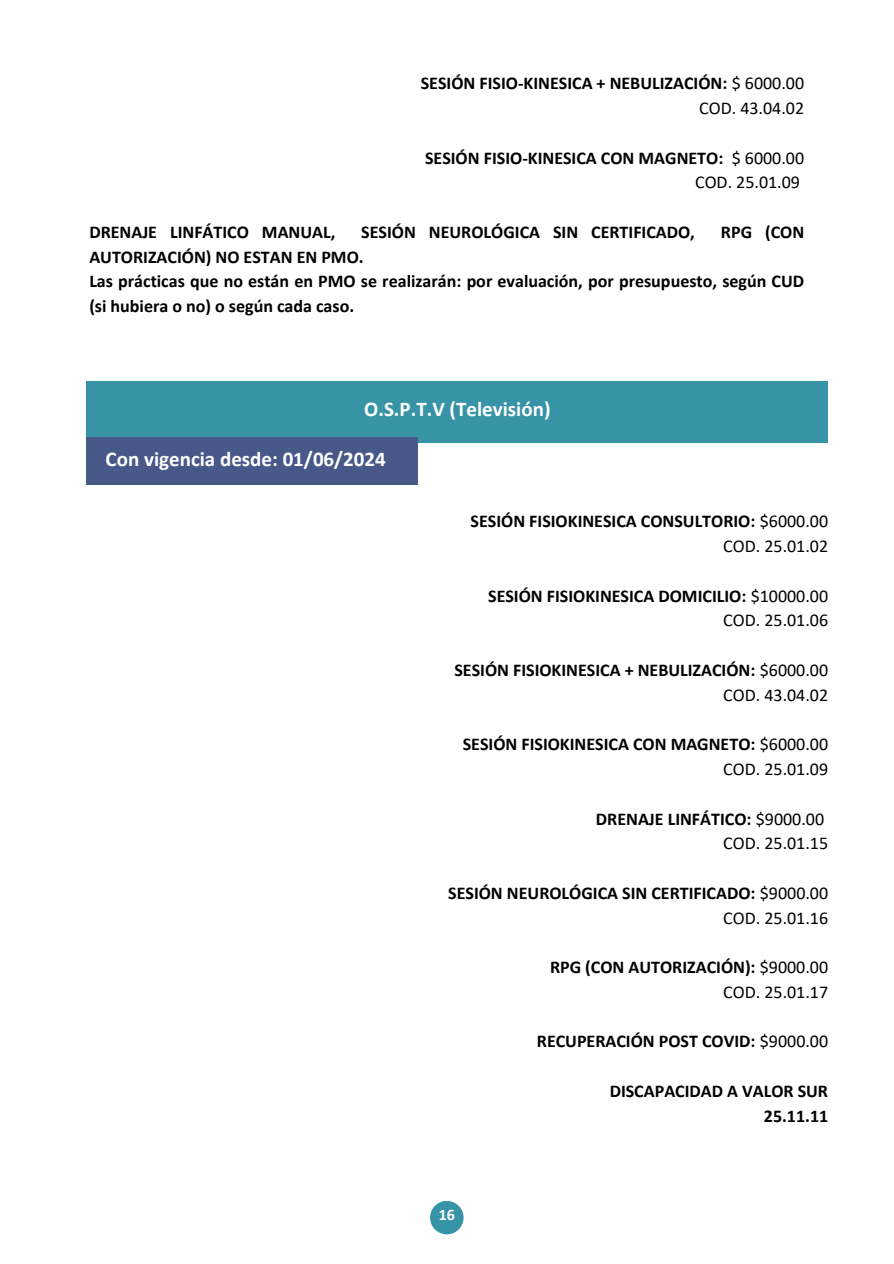
<style>
.page{position:relative;width:894px;height:1264px;background:#fff}
.page>*{position:absolute;margin:0;border:0;box-sizing:border-box;transform-origin:0 0}
.t1{font:700 21px "Calibri";color:#fff}
.t2{font:700 18px/24.8px "Calibri";color:#000;text-align:right}
.t3{font:18px/24.8px "Calibri";color:#000;text-align:right}
.t4{font:700 16.05px "Calibri";color:#fff}
.s1{font-weight:400}
.s2{font-weight:700}
</style>
<div class="page">
<div style="left:430px;top:1200px;width:33px;height:34px;background:#3794a6;border-radius:50%"></div>
<div style="left:86px;top:381px;width:742px;height:61px;background:#3794a6"></div>
<div style="left:86px;top:437px;width:332px;height:48px;background:#485889"></div>
<p class="t2" style="left:420px;top:72px;width:385px">SESIÓN FISIO-KINESICA + NEBULIZACIÓN: <span class="s1">$ 6000.00<br>COD. 43.04.02</span></p>
<p class="t2" style="left:425px;top:147px;width:380px">SESIÓN FISIO-KINESICA CON MAGNETO: <span class="s1">$ 6000.00<br>COD. 25.01.09</span></p>
<p class="t2" style="left:89px;top:221px;width:247px">DRENAJE LINFÁTICO MANUAL,</p>
<p class="t2" style="left:361px;top:221px;width:335px">SESIÓN NEUROLÓGICA SIN CERTIFICADO,</p>
<p class="t2" style="left:720px;top:221px;width:85px">RPG (CON</p>
<p class="t2" style="left:89px;top:246px;width:716px;text-align:left">AUTORIZACIÓN) NO ESTAN EN PMO.<br>Las prácticas que no están en PMO se realizarán: por evaluación, por presupuesto, según CUD (si hubiera o no) o según cada caso.</p>
<p class="t1" style="left:364px;top:400px;width:188px">O.S.P.T.V (Televisión)</p>
<p class="t1" style="left:106px;top:450px;width:281px">Con vigencia desde: 01/06/2024</p>
<p class="t2" style="left:470px;top:510px;width:359px">SESIÓN FISIOKINESICA CONSULTORIO: <span class="s1">$6000.00<br>COD. 25.01.02</span></p>
<p class="t2" style="left:488px;top:584px;width:341px">SESIÓN FISIOKINESICA DOMICILIO: <span class="s1">$10000.00<br>COD. 25.01.06</span></p>
<p class="t2" style="left:454px;top:659px;width:375px">SESIÓN FISIOKINESICA + NEBULIZACIÓN: <span class="s1">$6000.00<br>COD. 43.04.02</span></p>
<p class="t2" style="left:462px;top:733px;width:367px">SESIÓN FISIOKINESICA CON MAGNETO: <span class="s1">$6000.00<br>COD. 25.01.09</span></p>
<p class="t3" style="left:595px;top:807px;width:234px"><span class="s2">DRENAJE LINFÁTICO:</span> $9000.00<br>COD. 25.01.15</p>
<p class="t2" style="left:448px;top:881px;width:381px">SESIÓN NEUROLÓGICA SIN CERTIFICADO: <span class="s1">$9000.00<br>COD. 25.01.16</span></p>
<p class="t2" style="left:550px;top:956px;width:279px">RPG (CON AUTORIZACIÓN): <span class="s1">$9000.00<br>COD. 25.01.17</span></p>
<p class="t2" style="left:536px;top:1030px;width:293px">RECUPERACIÓN POST COVID: <span class="s1">$9000.00</span></p>
<p class="t2" style="left:609px;top:1079px;width:220px">DISCAPACIDAD A VALOR SUR<br>25.11.11</p>
<p class="t4" style="left:438px;top:1208px;width:18px">16</p>
</div>
